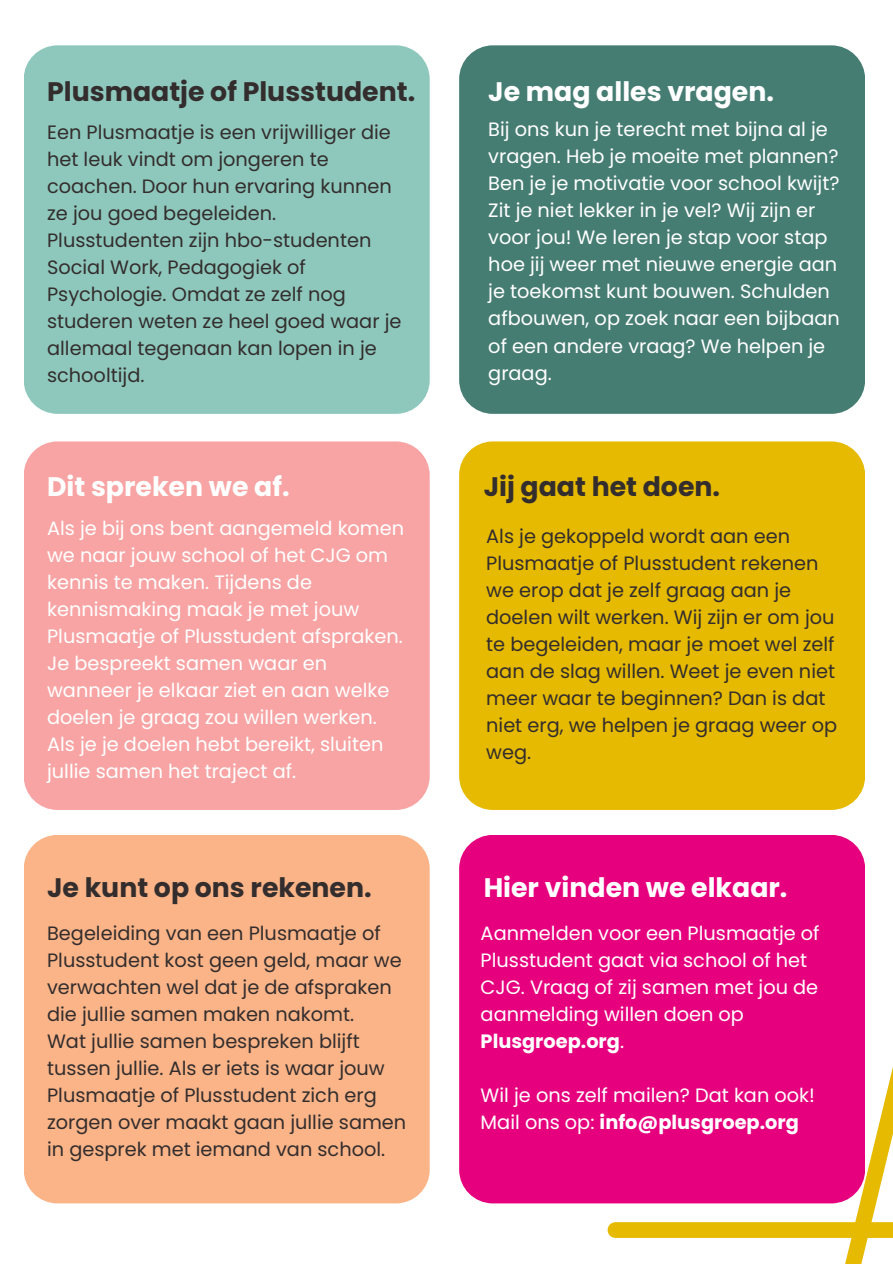
<style>
.page{position:relative;width:893px;height:1264px;background:#fff}
.page>*{position:absolute;margin:0;border:0;box-sizing:border-box;transform-origin:0 0}
.t1{font:700 26.7px "Poppins";color:#332d2d}
.t2{font:700 26.7px "Poppins";color:#fff}
.t3{font:19.35px/27px "Poppins";color:#332d2d}
.t4{font:19.35px/27px "Poppins";color:#fff}
.s1{font-weight:700}
</style>
<div class="page">
<div style="left:459px;top:835px;width:406px;height:368px;background:#e6007e;border-radius:34px"></div>
<div style="left:615px;top:1222px;width:277px;height:15px;background:#e6ba00"></div>
<svg style="left:828px;top:1071px;width:64px;height:192px"></svg>
<div style="left:459px;top:441px;width:406px;height:369px;background:#e6ba00;border-radius:34px"></div>
<div style="left:459px;top:45px;width:406px;height:369px;background:#467d73;border-radius:34px"></div>
<div style="left:24px;top:45px;width:405px;height:369px;background:#8ec8bc;border-radius:34px"></div>
<div style="left:24px;top:441px;width:405px;height:369px;background:#f8a4a4;border-radius:34px"></div>
<div style="left:24px;top:835px;width:405px;height:368px;background:#fab488;border-radius:34px"></div>
<p class="t1" style="left:47px;top:73px;width:369px">Plusmaatje of Plusstudent.</p>
<h1 class="t3" style="left:47px;top:118px;width:356px">Een Plusmaatje is een vrijwilliger die het leuk vindt om jongeren te coachen. Door hun ervaring kunnen ze jou goed begeleiden.<br>Plusstudenten zijn hbo-studenten<br>Social Work, Pedagogiek of<br>Psychologie. Omdat ze zelf nog studeren weten ze heel goed waar je allemaal tegenaan kan lopen in je schooltijd.</h1>
<h1 class="t2" style="left:47px;top:468px;width:244px">Dit spreken we af.</h1>
<p class="t4" style="left:47px;top:514px;width:358px">Als je bij ons bent aangemeld komen we naar jouw school of het CJG om kennis te maken. Tijdens de kennismaking maak je met jouw<br>Plusmaatje of Plusstudent afspraken.<br>Je bespreekt samen waar en wanneer je elkaar ziet en aan welke doelen je graag zou willen werken.<br>Als je je doelen hebt bereikt, sluiten jullie samen het traject af.</p>
<p class="t1" style="left:47px;top:868px;width:326px">Je kunt op ons rekenen.</p>
<p class="t3" style="left:47px;top:920px;width:356px">Begeleiding van een Plusmaatje of Plusstudent kost geen geld, maar we verwachten wel dat je de afspraken die jullie samen maken nakomt.</p>
<h1 class="t3" style="left:47px;top:1028px;width:360px">Wat jullie samen bespreken blijft tussen jullie. Als er iets is waar jouw Plusmaatje of Plusstudent zich erg zorgen over maakt gaan jullie samen in gesprek met iemand van school.</h1>
<p class="t2" style="left:488px;top:73px;width:287px">Je mag alles vragen.</p>
<h1 class="t4" style="left:488px;top:116px;width:353px">Bij ons kun je terecht met bijna al je vragen. Heb je moeite met plannen?<br>Ben je je motivatie voor school kwijt?<br>Zit je niet lekker in je vel? Wij zijn er voor jou! We leren je stap voor stap hoe jij weer met nieuwe energie aan je toekomst kunt bouwen. Schulden afbouwen, op zoek naar een bijbaan of een andere vraag? We helpen je graag.</h1>
<h1 class="t1" style="left:483px;top:468px;width:238px">Jij gaat het doen.</h1>
<p class="t3" style="left:486px;top:522px;width:352px">Als je gekoppeld wordt aan een<br>Plusmaatje of Plusstudent rekenen we erop dat je zelf graag aan je doelen wilt werken. Wij zijn er om jou te begeleiden, maar je moet wel zelf aan de slag willen. Weet je even niet meer waar te beginnen? Dan is dat niet erg, we helpen je graag weer op weg.</p>
<h1 class="t2" style="left:483px;top:868px;width:305px">Hier vinden we elkaar.</h1>
<p class="t4" style="left:480px;top:920px;width:340px">Aanmelden voor een Plusmaatje of<br>Plusstudent gaat via school of het<br>CJG. Vraag of zij samen met jou de aanmelding willen doen op<br><span class="s1">Plusgroep.org</span>.</p>
<p class="t4" style="left:480px;top:1082px;width:336px">Wil je ons zelf mailen? Dat kan ook!<br>Mail ons op: <span class="s1">info@plusgroep.org</span></p>
</div>
